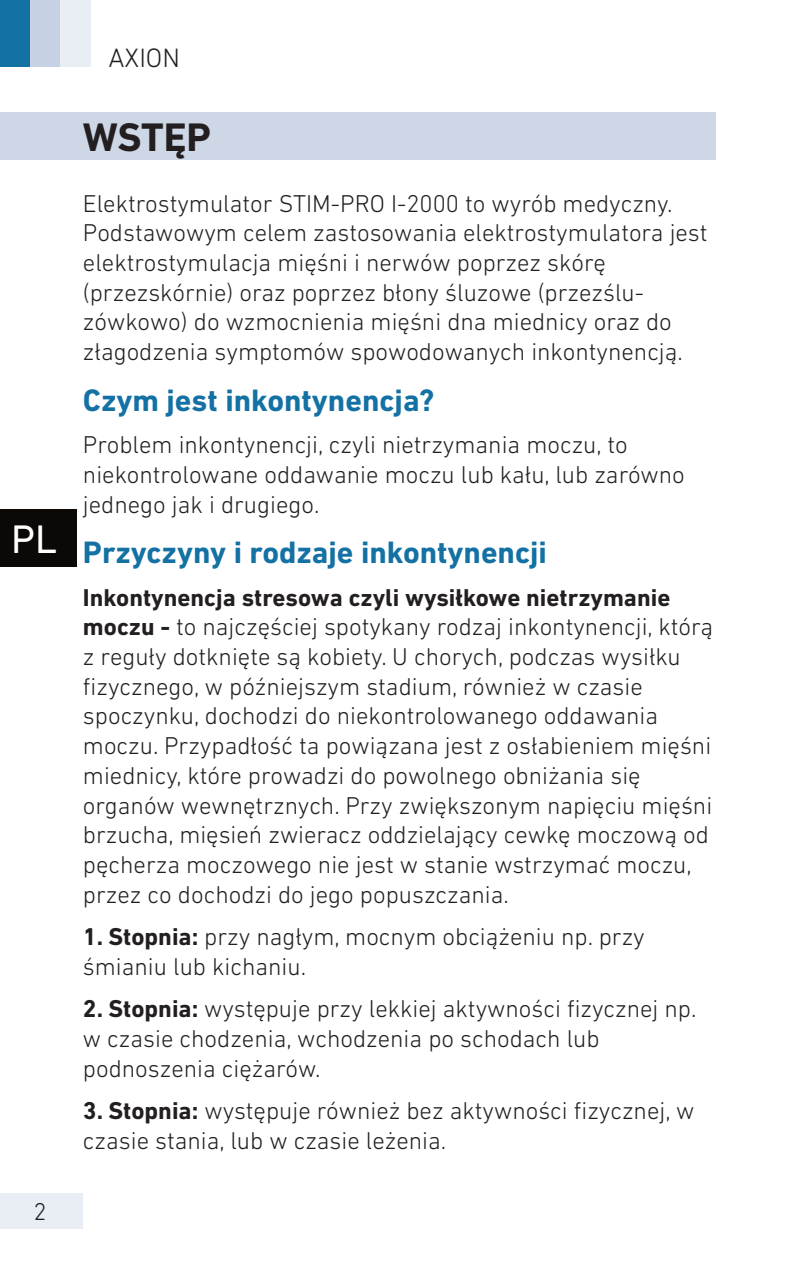
<style>
.page{position:relative;width:798px;height:1276px;background:#fff}
.page>*{position:absolute;margin:0;border:0;box-sizing:border-box;transform-origin:0 0}
.t1{font:700 40.5px "DIN Next LT Pro";letter-spacing:-.005em;color:#231f20}
.t2{font:40.5px "DIN Next LT Pro";color:#fff}
.t3{font:700 31.5px "DIN Next LT Pro";color:#1471a4}
.t4{font:300 27px "DIN Next LT Pro";color:#231f20}
.t5{font:300 24.75px/29.7px "DIN Next LT Pro";color:#231f20}
.s1{font-weight:700}
</style>
<div class="page">
<div style="left:0;top:112px;width:714px;height:47px;background:#cdd7e6"></div>
<div style="left:0;top:1193px;width:83px;height:35px;background:#e9eef5"></div>
<div style="left:0;top:0;width:30px;height:67px;background:#1471a4"></div>
<div style="left:30px;top:0;width:31px;height:67px;background:#c6d1e4"></div>
<div style="left:61px;top:0;width:30px;height:67px;background:#e9eef5"></div>
<div style="left:0;top:509px;width:77px;height:57px;background:#0c0806"></div>
<h1 class="t2" style="left:11px;top:515px;width:47px">PL</h1>
<p class="t5" style="left:33px;top:1196px;width:15px">2</p>
<p class="t4" style="left:108px;top:42px;width:73px">AXION</p>
<h1 class="t1" style="left:83px;top:113px;width:130px">WSTĘP</h1>
<p class="t5" style="left:83px;top:188px;width:626px">Elektrostymulator STIM-PRO I-2000 to wyrób medyczny.<br>Podstawowym celem zastosowania elektrostymulatora jest elektrostymulacja mięśni i nerwów poprzez skórę (przezskórnie) oraz poprzez błony śluzowe (przezślu&shy;zówkowo) do wzmocnienia mięśni dna miednicy oraz do złagodzenia symptomów spowodowanych inkontynencją.</p>
<p class="t3" style="left:83px;top:381px;width:353px">Czym jest inkontynencja?</p>
<p class="t5" style="left:83px;top:429px;width:603px">Problem inkontynencji, czyli nietrzymania moczu, to niekontrolowane oddawanie moczu lub kału, lub zarówno jednego jak i drugiego.</p>
<p class="t3" style="left:83px;top:534px;width:465px">Przyczyny i rodzaje inkontynencji</p>
<p class="t5" style="left:83px;top:582px;width:631px"><span class="s1">Inkontynencja stresowa czyli wysiłkowe nietrzymanie moczu -</span> to najczęściej spotykany rodzaj inkontynencji, którą z reguły dotknięte są kobiety. U chorych, podczas wysiłku fizycznego, w późniejszym stadium, również w czasie spoczynku, dochodzi do niekontrolowanego oddawania moczu. Przypadłość ta powiązana jest z osłabieniem mięśni miednicy, które prowadzi do powolnego obniżania się organów wewnętrznych. Przy zwiększonym napięciu mięśni brzucha, mięsień zwieracz oddzielający cewkę moczową od pęcherza moczowego nie jest w stanie wstrzymać moczu, przez co dochodzi do jego popuszczania.</p>
<p class="t5" style="left:83px;top:921px;width:563px"><span class="s1">1. Stopnia:</span> przy nagłym, mocnym obciążeniu np. przy śmianiu lub kichaniu.</p>
<p class="t5" style="left:83px;top:993px;width:615px"><span class="s1">2. Stopnia:</span> występuje przy lekkiej aktywności fizycznej np. w czasie chodzenia, wchodzenia po schodach lub podnoszenia ciężarów.</p>
<p class="t5" style="left:83px;top:1095px;width:612px"><span class="s1">3. Stopnia:</span> występuje również bez aktywności fizycznej, w czasie stania, lub w czasie leżenia.</p>
</div>
